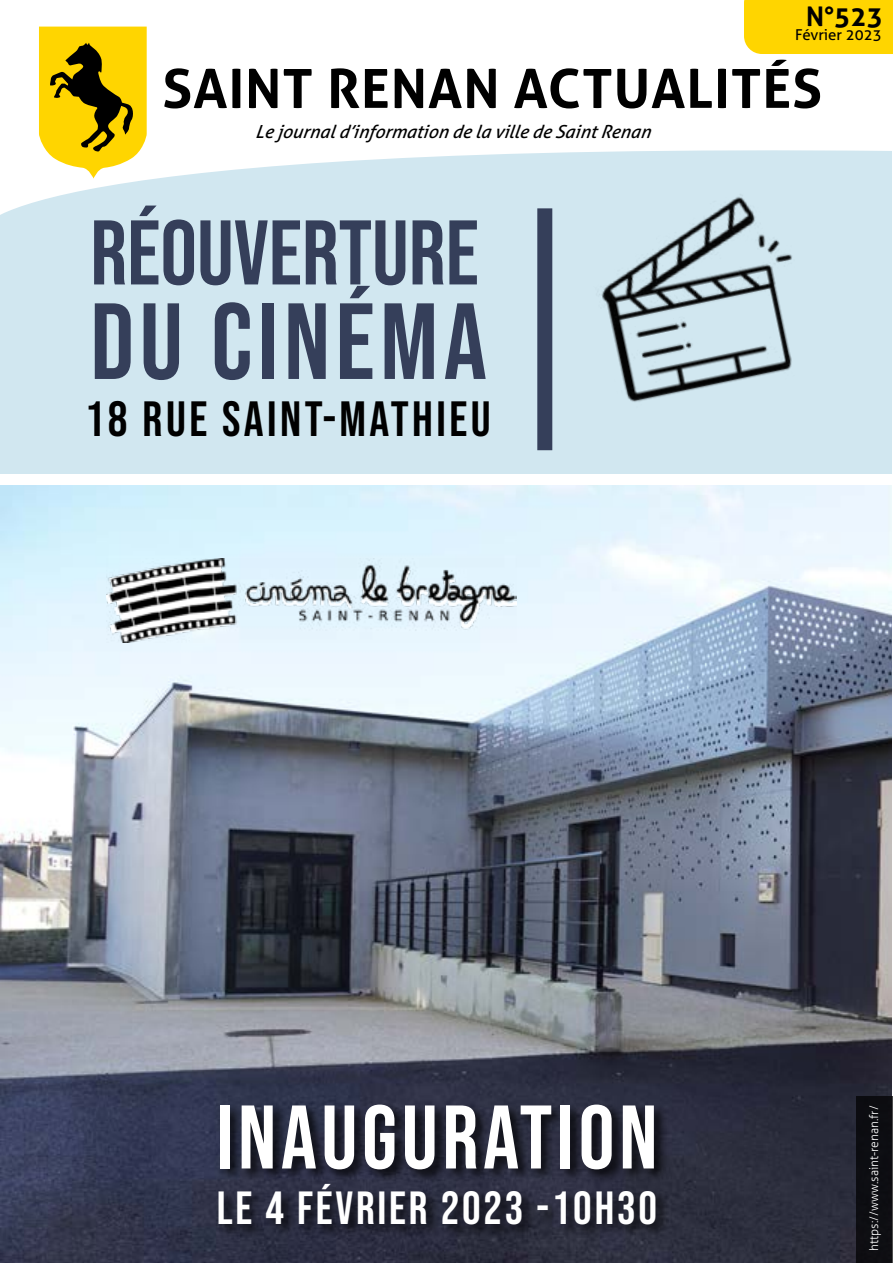
<style>
.page{position:relative;width:893px;height:1263px;background:#fff}
.page>*{position:absolute;margin:0;border:0;box-sizing:border-box;transform-origin:0 0}
.t1{font:108px "Bebas Neue";letter-spacing:.05em;color:#353f5a}
.t2{font:91.5px "Bebas Neue";color:#353f5a}
.t3{font:90px "Bebas Neue";letter-spacing:.05em;color:#fff}
.t4{font:700 54px "Aller";letter-spacing:.02em;color:#000}
.t5{font:49.5px "Bebas Neue";letter-spacing:.07em;color:#000}
.t6{font:46.5px "Bebas Neue";letter-spacing:.06em;color:#fff}
.t7{font:700 27px "Aller";color:#000}
.t8{font:italic 18px "Aller";color:#000}
.t9{font:15px "Aller";color:#000}
.t10{font:300 12px "Aller";color:#fff}
</style>
<div class="page">
<div style="left:0;top:97px;width:892px;height:377px;background:#d1e7f0"></div>
<img style="left:0;top:485px;width:892px;height:778px">
<svg style="left:0;top:26px;width:892px;height:201px;fill:#fff"></svg>
<div style="left:744px;top:0;width:149px;height:54px;background:#ffd500"></div>
<div style="left:856px;top:1096px;width:37px;height:167px;background:#0d0d12"></div>
<img style="left:106px;top:558px;width:411px;height:84px">
<div style="left:216px;top:1102px;width:453px;height:135px;background:#000;opacity:.75"></div>
<div style="left:537px;top:208px;width:15px;height:242px;background:#353f5a"></div>
<svg style="left:39px;top:27px;width:108px;height:152px;background:#d0b31d"></svg>
<img style="left:579px;top:173px;width:246px;height:229px">
<h3 class="t7" style="left:806px;top:0;width:78px">N°523</h3>
<p class="t9" style="left:795px;top:26px;width:88px">Février 2023</p>
<h3 class="t4" style="left:162px;top:55px;width:661px">SAINT RENAN ACTUALITÉS</h3>
<p class="t8" style="left:255px;top:120px;width:400px">Le journald ’information de la ville de Saint Renan</p>
<h2 class="t2" style="left:90px;top:201px;width:390px">RÉOUVERTURE</h2>
<h1 class="t1" style="left:90px;top:280px;width:398px">DU CINÉMA</h1>
<h3 class="t5" style="left:85px;top:391px;width:407px">18 RUE SAINT-MATHIEU</h3>
<h3 class="t3" style="left:216px;top:1086px;width:443px">INAUGURATION</h3>
<h3 class="t6" style="left:217px;top:1182px;width:442px">LE 4 FÉVRIER 2023 -10H30</h3>
<p class="t10" style="left:867px;top:1251px;width:147px;rotate:-90deg">https://www.saint-renan.fr/</p>
</div>
